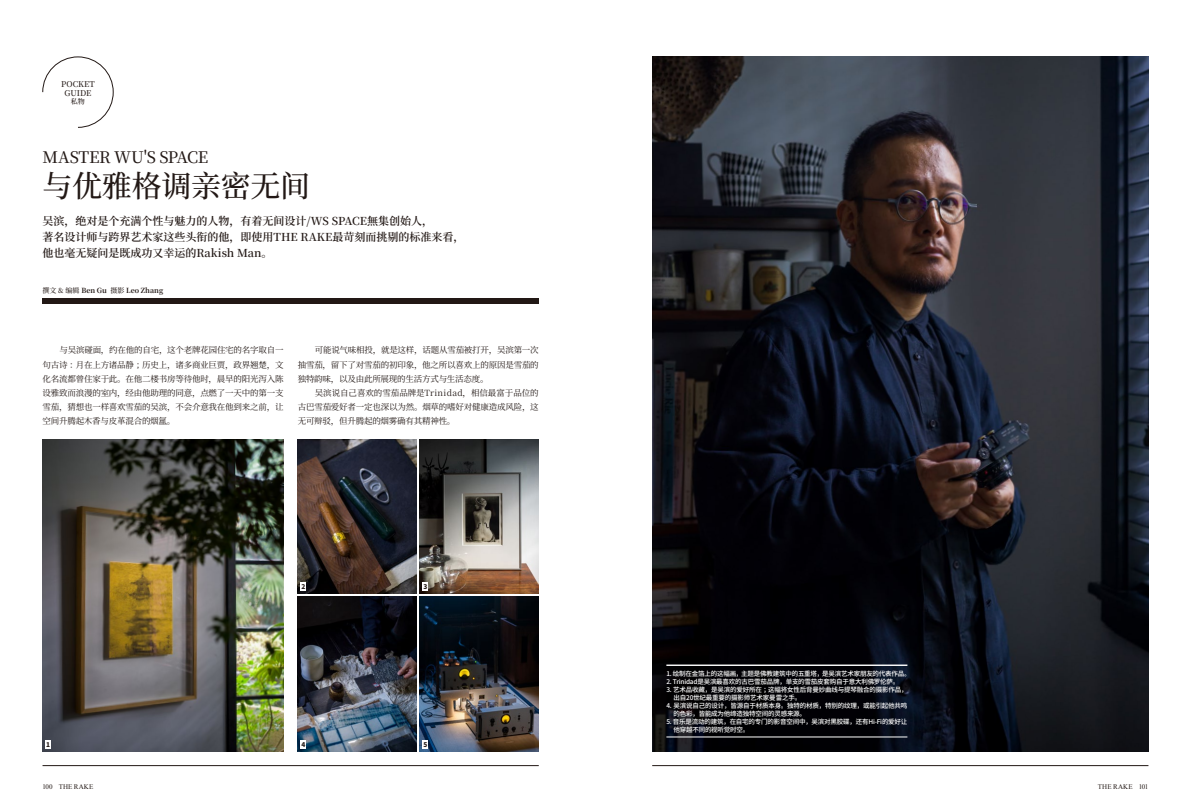
<style>
.page{position:relative;width:1191px;height:808px;background:#fff}
.page>*{position:absolute;margin:0;border:0;box-sizing:border-box;transform-origin:0 0}
.t1{font:30px "Dream Han Serif CN W50";letter-spacing:-.01em;color:#221815}
.t2{font:16px "Dream Han Serif CN W50";letter-spacing:-.02em;color:#221815}
.t3{font:11px/16px "Dream Han Serif CN W60";color:#221815}
.t4{font:8.5px/14.2px "Dream Han Serif CN W40";letter-spacing:-.025em;color:#221815;text-align:justify}
.t5{font:8px/9px "Dream Han Serif CN W50";color:#221815;text-align:center}
.t6{font:7px "Times New Roman";letter-spacing:.01em;color:#221815}
.t7{font:7px "Dream Han Serif CN W70";color:#221815}
.t8{font:7px "Dream Han Serif CN W50";color:#221815}
.t9{font:500 6.5px/8px "Source Han Sans SC";letter-spacing:-.03em;color:#fff}
.t10{font:800 6.5px "Source Han Sans SC";color:#221815}
.s1{font-family:"Dream Han Serif CN W50"}
</style>
<div class="page">
<hr style="left:43px;top:765px;width:496px;height:1px;background:#221815">
<hr style="left:652px;top:765px;width:496px;height:1px;background:#221815">
<div style="left:43px;top:298px;width:496px;height:5px;background:#221815"></div>
<svg style="left:42px;top:56px;width:72px;height:72px"></svg>
<img style="left:652px;top:57px;width:496px;height:694px">
<img style="left:43px;top:439px;width:240px;height:312px">
<img style="left:298px;top:439px;width:119px;height:155px">
<img style="left:298px;top:597px;width:119px;height:154px">
<img style="left:420px;top:439px;width:119px;height:155px">
<img style="left:420px;top:597px;width:119px;height:154px">
<div style="left:45px;top:740px;width:6px;height:8px;background:#fff"></div>
<div style="left:300px;top:583px;width:6px;height:8px;background:#fff"></div>
<div style="left:300px;top:740px;width:6px;height:8px;background:#fff"></div>
<div style="left:422px;top:583px;width:6px;height:8px;background:#fff"></div>
<div style="left:422px;top:740px;width:6px;height:8px;background:#fff"></div>
<hr style="left:666px;top:664px;width:241px;height:2px;background:#fff">
<hr style="left:666px;top:737px;width:241px;height:1px;background:#fff">
<p class="t5" style="left:61px;top:79px;width:35px">POCKET<br>GUIDE</p>
<p class="t8" style="left:71px;top:97px;width:15px">私物</p>
<h2 class="t2" style="left:43px;top:148px;width:167px">MASTER WU'S SPACE</h2>
<h1 class="t1" style="left:43px;top:169px;width:269px">与优雅格调亲密无间</h1>
<p class="t3" style="left:43px;top:213px;width:423px">吴滨，绝对是个充满个性与魅力的人物，有着无间设计/WS SPACE無集创始人，<br>著名设计师与跨界艺术家这些头衔的他，即使用THE RAKE最苛刻而挑剔的标准来看，他也毫无疑问是既成功又幸运的Rakish Man。</p>
<p class="t7" style="left:43px;top:286px;width:122px"><span class="s1">撰文 &amp; 编辑</span> Ben Gu <span class="s1">摄影</span> Leo Zhang</p>
<p class="t4" style="left:43px;top:343px;width:242px;text-indent:17px">与吴滨碰面，约在他的自宅，这个老牌花园住宅的名字取自一句古诗：月在上方诸品静；历史上，诸多商业巨贾，政界翘楚，文化名流都曾住家于此。在他二楼书房等待他时，晨早的阳光泻入陈设雅致而浪漫的室内，经由他助理的同意，点燃了一天中的第一支雪茄，猜想也一样喜欢雪茄的吴滨，不会介意我在他到来之前，让空间升腾起木香与皮革混合的烟氲。</p>
<p class="t4" style="left:298px;top:343px;width:242px;text-indent:17px">可能说气味相投，就是这样，话题从雪茄被打开，吴滨第一次抽雪茄，留下了对雪茄的初印象，他之所以喜欢上的原因是雪茄的独特韵味，以及由此所展现的生活方式与生活态度。</p>
<p class="t4" style="left:298px;top:386px;width:242px;text-indent:17px">吴滨说自己喜欢的雪茄品牌是Trinidad，相信最富于品位的古巴雪茄爱好者一定也深以为然。烟草的嗜好对健康造成风险，这无可辩驳，但升腾起的烟雾确有其精神性。</p>
<p class="t10" style="left:46px;top:741px;width:5px">1</p>
<p class="t10" style="left:301px;top:583px;width:5px">2</p>
<p class="t10" style="left:301px;top:741px;width:5px">4</p>
<p class="t10" style="left:423px;top:583px;width:5px">3</p>
<p class="t10" style="left:423px;top:741px;width:5px">5</p>
<p class="t9" style="left:666px;top:670px;width:246px">1. 绘制在金箔上的这幅画，主题是佛教建筑中的五重塔，是吴滨艺术家朋友的代表作品。</p>
<p class="t9" style="left:666px;top:678px;width:234px">2. Trinidad是吴滨最喜欢的古巴雪茄品牌，单支的雪茄皮套购自于意大利佛罗伦萨。</p>
<p class="t9" style="left:673px;top:686px;width:236px;text-indent:-7px">3. 艺术品收藏，是吴滨的爱好所在；这幅将女性后背曼妙曲线与提琴融合的摄影作品，出自20世纪最重要的摄影师艺术家曼雷之手。</p>
<p class="t9" style="left:673px;top:702px;width:235px;text-indent:-7px">4. 吴滨说自己的设计，皆源自于材质本身。独特的材质，特别的纹理，或能引起他共鸣的色彩，皆能成为他缔造独特空间的灵感来源。</p>
<p class="t9" style="left:673px;top:718px;width:235px;text-indent:-7px">5. 音乐是流动的建筑，在自宅的专门的影音空间中，吴滨对黑胶碟，还有Hi-Fi的爱好让他穿越不同的视听觉时空。</p>
<p class="t6" style="left:43px;top:782px;width:52px">100 THE RAKE</p>
<p class="t6" style="left:1098px;top:782px;width:52px">THE RAKE 101</p>
</div>
